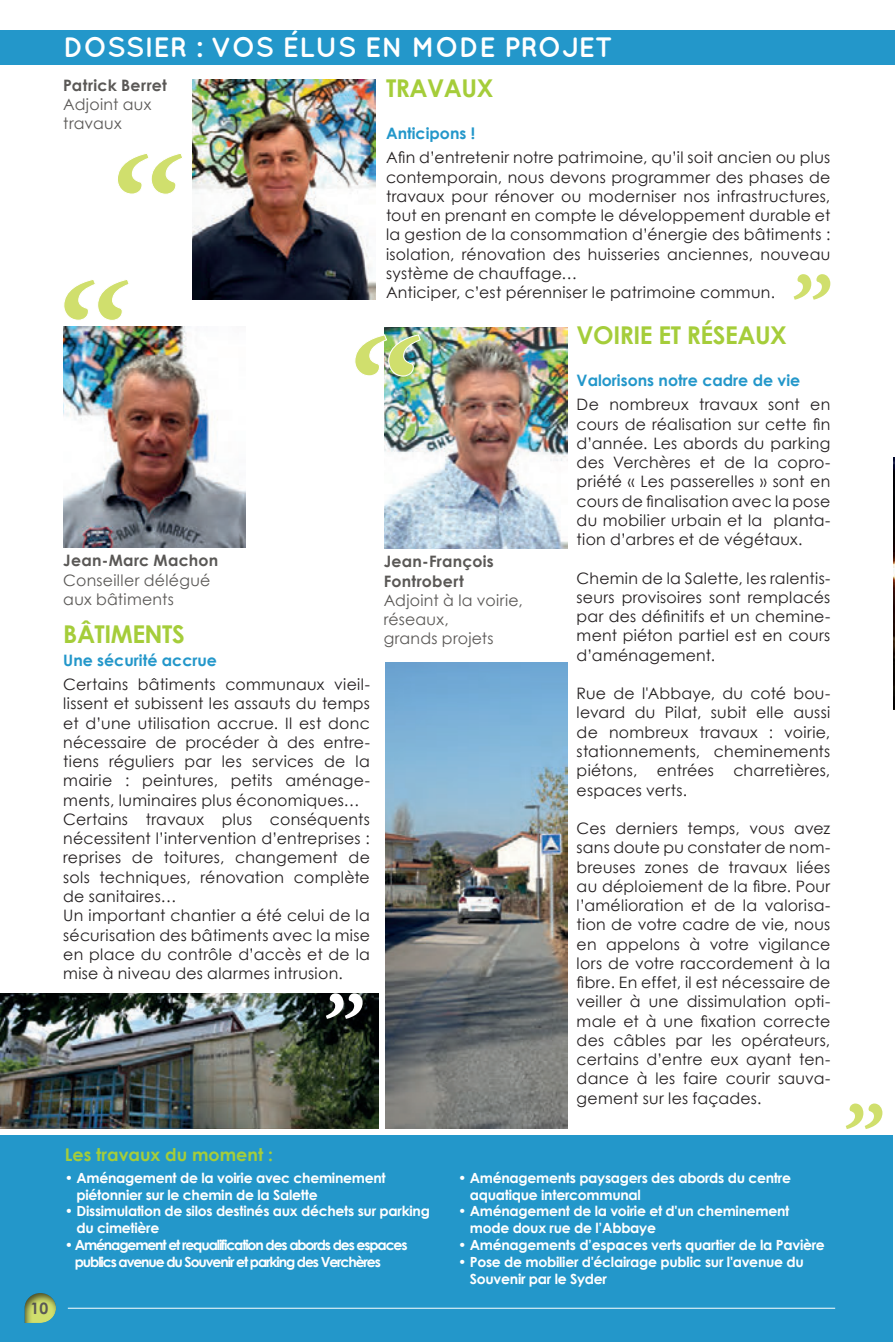
<style>
.page{position:relative;width:895px;height:1342px;background:#fff}
.page>*{position:absolute;margin:0;border:0;box-sizing:border-box;transform-origin:0 0}
.t1{font:700 28px "Quicksand";color:#fff}
.t2{font:700 24.5px "Century Gothic";letter-spacing:-.02em;color:#a5cd3a}
.t3{font:700 17.5px "Century Gothic";color:#a5cd3a}
.t4{font:15.75px/19.2px "Century Gothic";letter-spacing:.015em;color:#231f20;text-align:justify}
.t5{font:15.75px/19.2px "Century Gothic";letter-spacing:.02em;color:#5a5856}
.t6{font:700 15.75px/19.2px "Century Gothic";letter-spacing:.015em;color:#5a5856}
.t7{font:700 15.75px "Century Gothic";color:#2397ca}
.t8{font:700 14px/16.8px "Century Gothic";letter-spacing:-.02em;color:#fff}
.t9{font:700 14px/16.8px "Century Gothic";letter-spacing:-.08em;color:#fff}
</style>
<div class="page">
<img style="left:893px;top:457px;width:2px;height:252px">
<div style="left:0;top:1134px;width:893px;height:207px;background:#2397ca"></div>
<img style="left:0;top:993px;width:378px;height:135px">
<hr style="left:68px;top:1307px;width:767px;height:1px;background:#fff">
<div style="left:12px;top:1289px;width:59px;height:35px;background:#231f20;opacity:.75"></div>
<div style="left:0;top:30px;width:895px;height:35px;background:#2397ca"></div>
<img style="left:192px;top:79px;width:183px;height:221px">
<img style="left:63px;top:327px;width:183px;height:220px">
<img style="left:384px;top:327px;width:183px;height:221px">
<svg style="left:64px;top:280px;width:65px;height:40px"></svg>
<svg style="left:118px;top:154px;width:64px;height:40px"></svg>
<img style="left:386px;top:662px;width:181px;height:466px">
<svg style="left:793px;top:274px;width:37px;height:26px"></svg>
<svg style="left:326px;top:993px;width:37px;height:25px"></svg>
<svg style="left:846px;top:1103px;width:36px;height:25px"></svg>
<img style="left:355px;top:333px;width:66px;height:44px">
<h1 class="t1" style="left:63px;top:31px;width:551px">DOSSIER : VOS ÉLUS EN MODE PROJET</h1>
<h2 class="t2" style="left:386px;top:73px;width:109px">TRAVAUX</h2>
<p class="t7" style="left:386px;top:123px;width:91px">Anticipons !</p>
<p class="t4" style="left:386px;top:148px;width:446px;text-align:left">Afin d’entretenir notre patrimoine, qu’il soit ancien ou plus contemporain, nous devons programmer des phases de travaux pour rénover ou moderniser nos infrastructures, tout en prenant en compte le développement durable et la gestion de la consommation d’énergie des bâtiments : isolation, rénovation des huisseries anciennes, nouveau système de chauffage…<br>Anticiper, c’est pérenniser le patrimoine commun.</p>
<p class="t6" style="left:63px;top:75px;width:105px">Patrick Berret</p>
<p class="t5" style="left:63px;top:94px;width:90px">Adjoint aux travaux</p>
<p class="t6" style="left:63px;top:550px;width:156px">Jean-Marc Machon</p>
<p class="t5" style="left:63px;top:570px;width:149px">Conseiller délégué aux bâtiments</p>
<h2 class="t2" style="left:63px;top:619px;width:123px">BÂTIMENTS</h2>
<p class="t7" style="left:63px;top:650px;width:155px">Une sécurité accrue</p>
<p class="t4" style="left:63px;top:674px;width:308px;text-align:left">Certains bâtiments communaux vieil&shy;lissent et subissent les assauts du temps et d’une utilisation accrue. Il est donc nécessaire de procéder à des entre&shy;tiens réguliers par les services de la mairie : peintures, petits aménage&shy;ments, luminaires plus économiques… Certains travaux plus conséquents nécessitent l’intervention d’entreprises : reprises de toitures, changement de sols techniques, rénovation complète de sanitaires…<br>Un important chantier a été celui de la sécurisation des bâtiments avec la mise en place du contrôle d’accès et de la mise à niveau des alarmes intrusion.</p>
<p class="t6" style="left:384px;top:551px;width:112px">Jean-François<br>Fontrobert</p>
<p class="t5" style="left:384px;top:590px;width:141px">Adjoint à la voirie, réseaux,<br>grands projets</p>
<h2 class="t2" style="left:577px;top:320px;width:212px">VOIRIE ET RÉSEAUX</h2>
<p class="t7" style="left:577px;top:370px;width:225px">Valorisons notre cadre de vie</p>
<p class="t4" style="left:577px;top:395px;width:255px">De nombreux travaux sont en cours de réalisation sur cette fin d’année. Les abords du parking des Verchères et de la copro&shy;priété « Les passerelles » sont en cours de finalisation avec la pose du mobilier urbain et la planta&shy;tion d’arbres et de végétaux.</p>
<p class="t4" style="left:577px;top:568px;width:255px">Chemin de la Salette, les ralentis&shy;seurs provisoires sont remplacés par des définitifs et un chemine&shy;ment piéton partiel est en cours d’aménagement.</p>
<p class="t4" style="left:577px;top:683px;width:255px">Rue de l'Abbaye, du coté bou&shy;levard du Pilat, subit elle aussi de nombreux travaux : voirie, stationnements, cheminements piétons, entrées charretières, espaces verts.</p>
<p class="t4" style="left:577px;top:818px;width:255px">Ces derniers temps, vous avez sans doute pu constater de nom&shy;breuses zones de travaux liées au déploiement de la fibre. Pour l’amélioration et de la valorisa&shy;tion de votre cadre de vie, nous en appelons à votre vigilance lors de votre raccordement à la fibre. En effet, il est nécessaire de veiller à une dissimulation opti&shy;male et à une fixation correcte des câbles par les opérateurs, certains d’entre eux ayant ten&shy;dance à les faire courir sauva&shy;gement sur les façades.</p>
<p class="t6" style="left:31px;top:1297px;width:19px">10</p>
<p class="t3" style="left:65px;top:1143px;width:210px">Les travaux du moment :</p>
<p class="t8" style="left:77px;top:1168px;width:311px;text-indent:-12px">• Aménagement de la voirie avec cheminement piétonnier sur le chemin de la Salette</p>
<p class="t8" style="left:77px;top:1202px;width:355px;text-indent:-12px">• Dissimulation de silos destinés aux déchets sur parking du cimetière</p>
<p class="t9" style="left:75px;top:1235px;width:334px;text-indent:-10px">• Aménagement et requalification des abords des espaces publics avenue du Souvenir et parking des Verchères</p>
<p class="t8" style="left:470px;top:1168px;width:323px;text-indent:-12px">• Aménagements paysagers des abords du centre aquatique intercommunal</p>
<p class="t8" style="left:470px;top:1202px;width:321px;text-indent:-12px">• Aménagement de la voirie et d'un cheminement mode doux rue de l’Abbaye</p>
<p class="t8" style="left:458px;top:1235px;width:368px">• Aménagements d’espaces verts quartier de la Pavière</p>
<p class="t8" style="left:470px;top:1252px;width:336px;text-indent:-12px">• Pose de mobilier d'éclairage public sur l'avenue du<br>Souvenir par le Syder</p>
</div>
